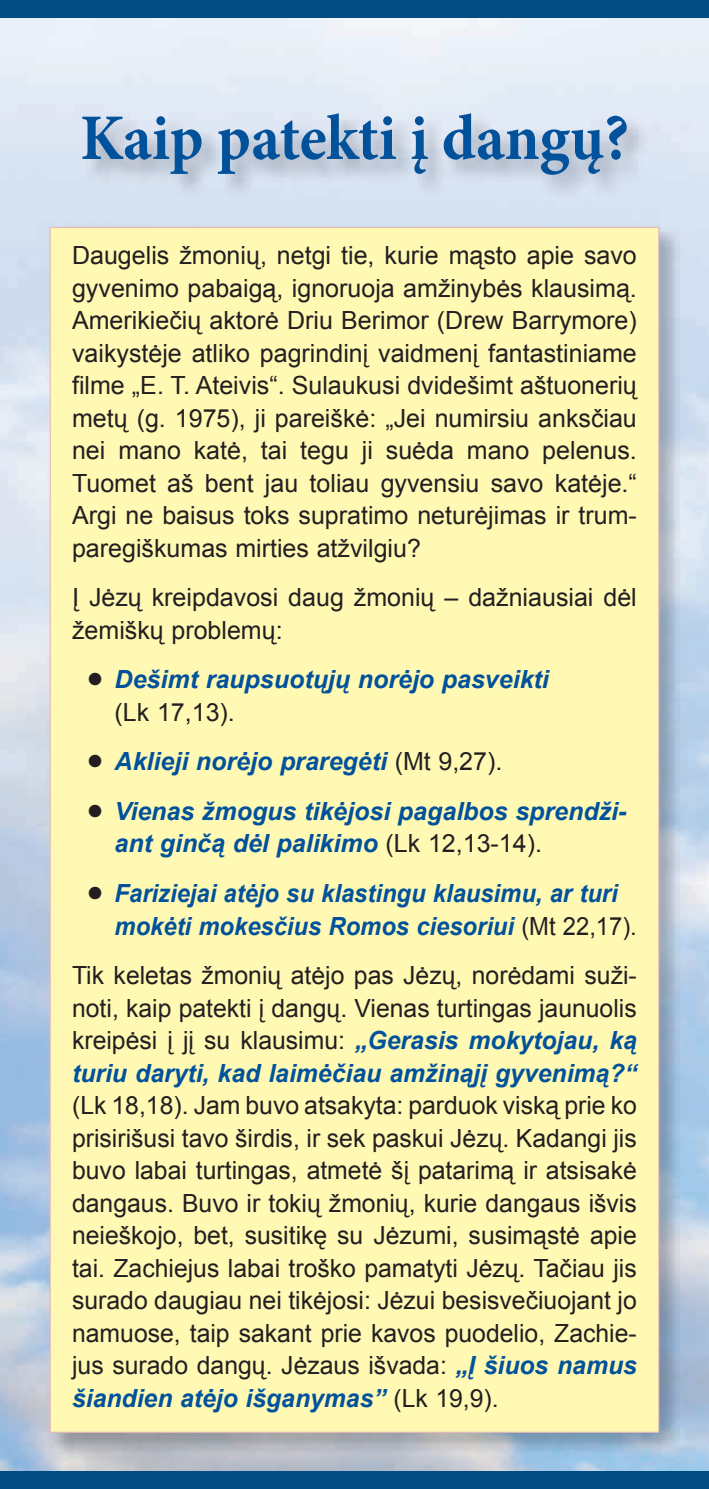
<style>
.page{position:relative;width:709px;height:1489px;background:#fff}
.page>*{position:absolute;margin:0;border:0;box-sizing:border-box;transform-origin:0 0}
.t1{font:700 65px "Minion Pro";letter-spacing:-.005em;color:#01519b;scale:.95 1}
.t2{font:25px/32.5px "Arial";color:#231f20;text-align:justify}
.t3{font:italic 700 25px/32.5px "Arial";color:#01519b}
.t4{font:italic 700 25px/32.5px "Arial";color:#01519b;scale:.95 1}
.s1{font-family:"Cg Omega";font-weight:400;font-style:normal;color:#231f20}
.s2{font-weight:400;font-style:normal;color:#231f20}
.s3{font-weight:700;font-style:italic;color:#01519b}
</style>
<div class="page">
<div style="left:0;top:1470px;width:709px;height:18px;background:#014d82"></div>
<div style="left:0;top:0;width:709px;height:18px;background:#014d82"></div>
<img style="left:47px;top:224px;width:636px;height:1232px">
<div style="left:50px;top:227px;width:609px;height:1205px;background:#fff9b4"></div>
<h1 class="t1" style="left:80px;top:92px;width:579px">Kaip patekti į dangų?</h1>
<p class="t2" style="left:72px;top:239px;width:566px">Dau ge lis žmonių, ne tgi tie, ku rie mąsto apie savo gyvenimo pabaigą, ig no ru oja amžinybės klausimą.<br>Amerikiečių aktorė Driu Be ri mor (Drew Barrymore) vaikystėje at liko pagrindinį vaidmenį fan tasti ni ame filme „E. T. At ei vis“. Su lau kusi dvi de šimt aštuonerių metų (g. 1975), ji pareiškė: „Jei nu mir siu ank sčiau nei mano katė, tai tegu ji suėda mano pe le nus.<br>Tu omet aš bent jau to liau gyvensiu savo katėje.“ Argi ne bai sus toks sup ra timo neturėjimas ir trum&shy;pa re giš ku mas mir ties at žvil giu?</p>
<p class="t2" style="left:72px;top:581px;width:566px">Į Jėzų kreip da vosi daug žmonių – daž ni au siai dėl žemiškų problemų:</p>
<p class="t3" style="left:115px;top:664px;width:436px;text-indent:-28px"><span class="s1">•</span> De šimt raupsuotųjų norėjo pa sveikti <span class="s2">(Lk 17,13).</span></p>
<p class="t3" style="left:86px;top:746px;width:417px"><span class="s1">•</span> Ak lieji norėjo praregėti <span class="s2">(Mt 9,27).</span></p>
<p class="t3" style="left:115px;top:795px;width:513px;text-indent:-28px"><span class="s1">•</span> Vie nas žmo gus tikėjosi pa gal bos spren dži&shy;ant ginčą dėl pa li kimo <span class="s2">(Lk 12,13-14).</span></p>
<p class="t4" style="left:115px;top:877px;width:551px;text-indent:-28px"><span class="s1">•</span> Fa ri zie jai atėjo su klas tingu klau simu, ar turi mokėti mo kes čius Ro mos cie so riui <span class="s2">(Mt 22,17).</span></p>
<p class="t2" style="left:72px;top:959px;width:566px">Tik ke le tas žmonių atėjo pas Jėzų, norėdami su ži&shy;noti, kaip pa tekti į dangų. Vie nas tur tin gas jaun uo lis kreipėsi į jį su klau simu: <span class="s3">„Ge ra sis mokytojau, ką tu riu daryti, kad laimėčiau amžinąjį gyvenimą?“</span></p>
<p class="t2" style="left:72px;top:1089px;width:566px">(Lk 18,18). Jam buvo atsakyta: pa rduok viską prie ko pri si ri šusi tavo šir dis, ir sek pa skui Jėzų. Ka dangi jis buvo la bai tur tin gas, atmetė šį patarimą ir atsisakė dan gaus. Buvo ir tokių žmonių, ku rie dan gaus iš vis neie škojo, bet, susitikę su Jėzumi, susimąstė apie tai. Zac hie jus la bai troško pamatyti Jėzų. Ta čiau jis su rado dau giau nei tikėjosi: Jėzui be sis ve či uo jant jo na mu ose, taip sa kant prie ka vos pu ode lio, Zac hie&shy;jus su rado dangų. Jėzaus iš vada: <span class="s3">„Į ši uos na mus ši an dien atėjo išganymas”</span> (Lk 19,9).</p>
</div>
